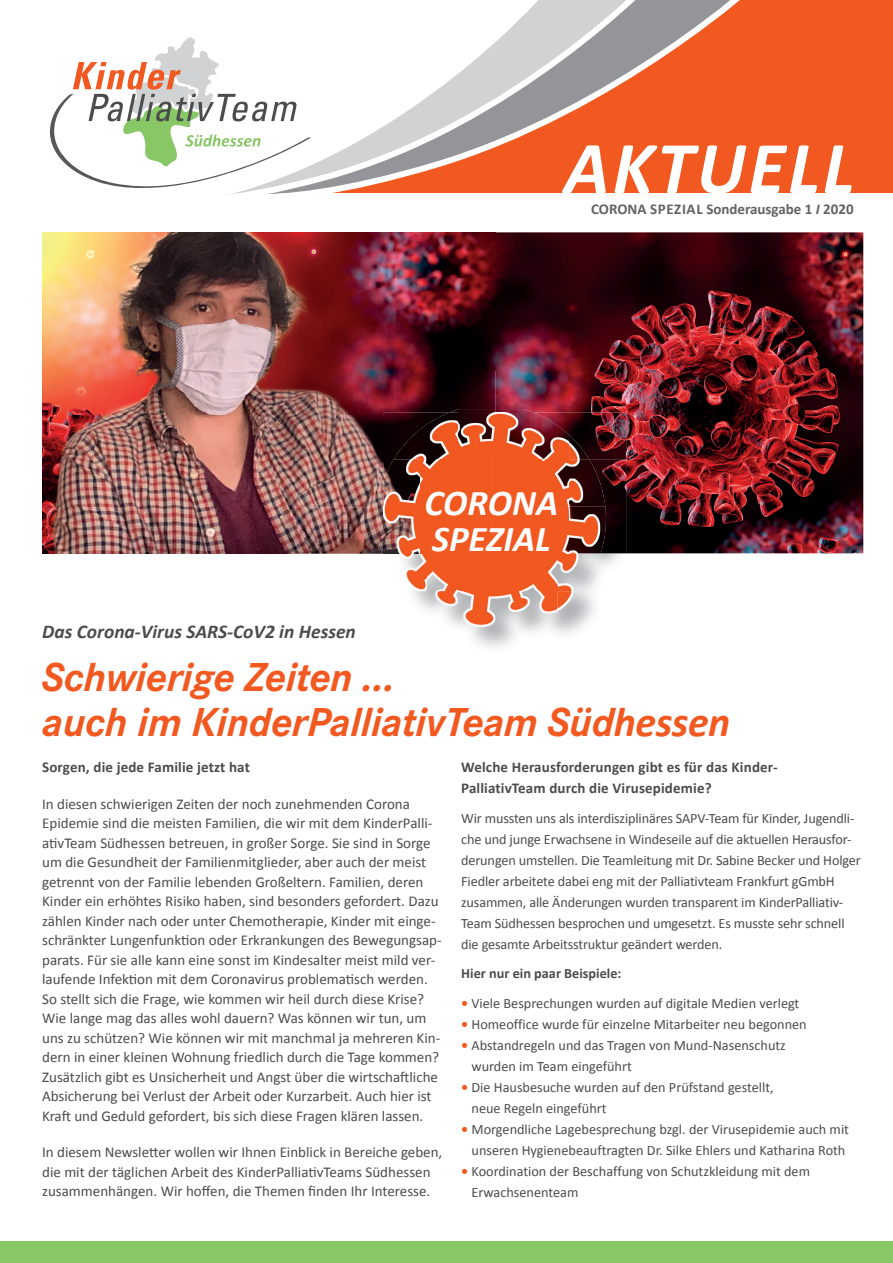
<style>
.page{position:relative;width:893px;height:1263px;background:#fff}
.page>*{position:absolute;margin:0;border:0;box-sizing:border-box;transform-origin:0 0}
.t1{font:italic 700 75px "Calibri";letter-spacing:.04em;color:#fff}
.t2{font:italic 700 42px/45px "Corporate S";letter-spacing:-.01em;color:#f15921}
.t3{font:italic 700 36.45px/36.5px "Calibri";color:#fff}
.t4{font:italic 700 19.5px "Calibri";color:#4b4c4d}
.t5{font:15px/19.5px "Calibri";color:#4b4c4d}
.t6{font:700 15px/21px "Calibri";letter-spacing:.01em;color:#4b4c4d}
.t7{font:700 15px "Calibri";color:#636366}
.t8{font:14.25px/21px "Calibri";letter-spacing:-.01em;color:#4b4c4d}
.t9{font:700 14.25px "Calibri";color:#4b4c4d}
.s1{font-style:italic}
.s2{font-family:"Calibri"}
.s3{font-weight:700;color:#f15921}
</style>
<div class="page">
<img style="left:495px;top:232px;width:368px;height:321px">
<div style="left:0;top:0;width:893px;height:193px;background:#f15921"></div>
<svg style="left:662px;top:0;width:78px;height:58px"></svg>
<svg style="left:541px;top:0;width:121px;height:236px"></svg>
<svg style="left:0;top:0;width:541px;height:242px;fill:#fff"></svg>
<svg style="left:50px;top:37px;width:261px;height:151px;background:#e8e6e0"></svg>
<img style="left:42px;top:232px;width:1px;height:53px">
<img style="left:42px;top:285px;width:50px;height:269px">
<img style="left:92px;top:553px;width:290px;height:1px">
<img style="left:93px;top:232px;width:402px;height:138px">
<img style="left:43px;top:232px;width:50px;height:275px">
<img style="left:395px;top:370px;width:100px;height:43px">
<img style="left:93px;top:370px;width:302px;height:46px">
<img style="left:93px;top:416px;width:291px;height:91px">
<img style="left:43px;top:507px;width:339px;height:46px">
<img style="left:569px;top:413px;width:58px;height:46px">
<img style="left:606px;top:459px;width:21px;height:94px">
<img style="left:384px;top:413px;width:37px;height:46px">
<img style="left:449px;top:409px;width:85px;height:4px">
<img style="left:377px;top:480px;width:7px;height:43px">
<img style="left:400px;top:554px;width:191px;height:37px">
<img style="left:427px;top:591px;width:130px;height:38px">
<img style="left:557px;top:591px;width:23px;height:22px">
<img style="left:421px;top:413px;width:148px;height:46px">
<img style="left:569px;top:435px;width:20px;height:24px">
<img style="left:384px;top:459px;width:222px;height:95px">
<img style="left:393px;top:429px;width:28px;height:30px">
<div style="left:0;top:1242px;width:893px;height:21px;background:#87c765"></div>
<h1 class="t1" style="left:564px;top:122px;width:292px">AKTUELL</h1>
<p class="t7" style="left:591px;top:200px;width:264px">CORONA SPEZIAL Sonderausgabe 1 <span class="s1">I</span> 2020</p>
<h3 class="t4" style="left:42px;top:619px;width:315px">Das Corona-Virus SARS-CoV2 in Hessen</h3>
<h3 class="t3" style="left:425px;top:482px;width:135px">CORONA<br>SPEZIAL</h3>
<h2 class="t2" style="left:42px;top:655px;width:690px">Schwierige Zeiten …<br>auch im KinderPalliativTeam Süd<span class="s2">hessen</span></h2>
<p class="t6" style="left:42px;top:756px;width:209px">Sorgen, die jede Familie jetzt hat</p>
<p class="t5" style="left:42px;top:793px;width:401px">In diesen schwierigen Zeiten der noch zunehmenden Corona Epidemie sind die meisten Familien, die wir mit dem KinderPalli&shy;ativTeam Südhessen betreuen, in großer Sorge. Sie sind in Sorge um die Gesundheit der Familienmitglieder, aber auch der meist getrennt von der Familie lebenden Großeltern. Familien, deren Kinder ein erhöhtes Risiko haben, sind besonders gefordert. Dazu zählen Kinder nach oder unter Chemotherapie, Kinder mit einge&shy;schränkter Lungenfunktion oder Erkrankungen des Bewegungsap&shy;parats. Für sie alle kann eine sonst im Kindesalter meist mild ver&shy;laufende Infektion mit dem Coronavirus problematisch werden.<br>So stellt sich die Frage, wie kommen wir heil durch diese Krise?<br>Wie lange mag das alles wohl dauern? Was können wir tun, um uns zu schützen? Wie können wir mit manchmal ja mehreren Kin&shy;dern in einer kleinen Wohnung friedlich durch die Tage kommen?<br>Zusätzlich gibt es Unsicherheit und Angst über die wirtschaftliche Absicherung bei Verlust der Arbeit oder Kurzarbeit. Auch hier ist Kraft und Geduld gefordert, bis sich diese Fragen klären lassen.</p>
<p class="t5" style="left:42px;top:1142px;width:402px">In diesem Newsletter wollen wir Ihnen Einblick in Bereiche geben, die mit der täglichen Arbeit des KinderPalliativTeams Südhessen zusammenhängen. Wir hoffen, die Themen finden Ihr Interesse.</p>
<p class="t6" style="left:461px;top:756px;width:318px">Welche Herausforderungen gibt es für das Kinder-<br>PalliativTeam durch die Virusepidemie?</p>
<p class="t8" style="left:461px;top:807px;width:401px">Wir mussten uns als interdisziplinäres SAPV-Team für Kinder, Jugendli&shy;che und junge Erwachsene in Windeseile auf die aktuellen Herausfor&shy;derungen umstellen. Die Teamleitung mit Dr. Sabine Becker und Holger Fiedler arbeitete dabei eng mit der Palliativteam Frankfurt gGmbH zusammen, alle Änderungen wurden transparent im KinderPalliativ-Team Südhessen besprochen und umgesetzt. Es musste sehr schnell die gesamte Arbeitsstruktur geändert werden.</p>
<p class="t9" style="left:461px;top:964px;width:162px">Hier nur ein paar Beispiele:</p>
<p class="t8" style="left:461px;top:992px;width:340px"><span class="s3">•</span> Viele Besprechungen wurden auf digitale Medien verlegt</p>
<p class="t8" style="left:461px;top:1013px;width:347px"><span class="s3">•</span> Homeoffice wurde für einzelne Mitarbeiter neu begonnen</p>
<p class="t8" style="left:471px;top:1034px;width:316px;text-indent:-10px"><span class="s3">•</span> Abstandregeln und das Tragen von Mund-Nasenschutz wurden im Team eingeführt</p>
<p class="t8" style="left:471px;top:1076px;width:304px;text-indent:-10px"><span class="s3">•</span> Die Hausbesuche wurden auf den Prüfstand gestellt, neue Regeln eingeführt</p>
<p class="t8" style="left:461px;top:1118px;width:389px;text-align:center"><span class="s3">•</span> Morgendliche Lagebesprechung bzgl. der Virusepidemie auch mit unseren Hygienebeauftragten Dr. Silke Ehlers und Katharina Roth</p>
<p class="t8" style="left:471px;top:1160px;width:340px;text-indent:-10px"><span class="s3">•</span> Koordination der Beschaffung von Schutzkleidung mit dem<br>Erwachsenenteam</p>
</div>
